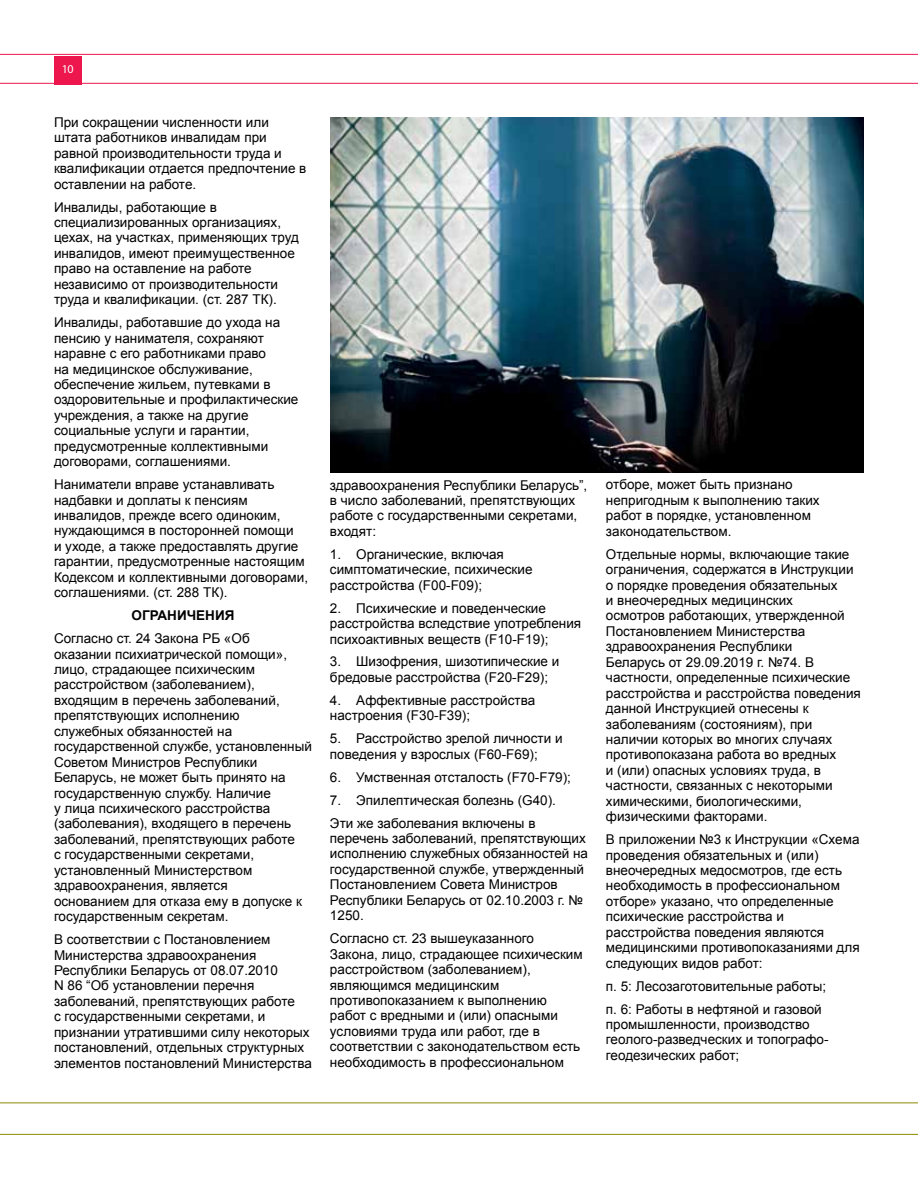
<style>
.page{position:relative;width:918px;height:1188px;background:#fff}
.page>*{position:absolute;margin:0;border:0;box-sizing:border-box;transform-origin:0 0}
.t1{font:13.5px/15.5px "Arial";color:#000}
.t2{font:700 13.5px "Arial";color:#000}
.t3{font:12px "Myriad Pro";color:#fff}
</style>
<div class="page">
<div style="left:54px;top:56px;width:27px;height:29px;background:#ed174e"></div>
<hr style="left:0;top:54px;width:918px;height:1px;background:#ed174e">
<hr style="left:0;top:83px;width:918px;height:1px;background:#ed174e">
<hr style="left:0;top:1134px;width:918px;height:1px;background:#8e8901">
<hr style="left:0;top:1102px;width:918px;height:1px;background:#8e8901">
<img style="left:330px;top:117px;width:534px;height:355px">
<p class="t3" style="left:62px;top:61px;width:13px">10</p>
<p class="t1" style="left:54px;top:115px;width:254px">При сокращении численности или штата работников инвалидам при равной производительности труда и квалификации отдается предпочтение в оставлении на работе.</p>
<p class="t1" style="left:54px;top:199px;width:246px">Инвалиды, работающие в специализированных организациях, цехах, на участках, применяющих труд инвалидов, имеют преимущественное право на оставление на работе независимо от производительности труда и квалификации. (ст. 287 ТК).</p>
<p class="t1" style="left:54px;top:315px;width:246px">Инвалиды, работавшие до ухода на пенсию у нанимателя, сохраняют наравне с его работниками право<br>на медицинское обслуживание, обеспечение жильем, путевками в оздоровительные и профилактические учреждения, а также на другие социальные услуги и гарантии, предусмотренные коллективными договорами, соглашениями.</p>
<p class="t1" style="left:54px;top:477px;width:256px">Наниматели вправе устанавливать надбавки и доплаты к пенсиям инвалидов, прежде всего одиноким, нуждающимся в посторонней помощи<br>и уходе, а также предоставлять другие гарантии, предусмотренные настоящим Кодексом и коллективными договорами, соглашениями. (ст. 288 ТК).</p>
<p class="t2" style="left:132px;top:606px;width:104px">ОГРАНИЧЕНИЯ</p>
<p class="t1" style="left:54px;top:631px;width:259px">Согласно ст. 24 Закона РБ «Об<br>оказании психиатрической помощи», лицо, страдающее психическим расстройством (заболеванием), входящим в перечень заболеваний, препятствующих исполнению служебных обязанностей на государственной службе, установленный<br>Советом Министров Республики<br>Беларусь, не может быть принято на государственную службу. Наличие<br>у лица психического расстройства (заболевания), входящего в перечень заболеваний, препятствующих работе<br>с государственными секретами, установленный Министерством здравоохранения, является<br>основанием для отказа ему в допуске к государственным секретам.</p>
<p class="t1" style="left:54px;top:932px;width:259px">В соответствии с Постановлением Министерства здравоохранения Республики Беларусь от 08.07.2010<br>N 86 “Об установлении перечня заболеваний, препятствующих работе<br>с государственными секретами, и признании утратившими силу некоторых постановлений, отдельных структурных элементов постановлений Министерства</p>
<p class="t1" style="left:330px;top:477px;width:259px">здравоохранения Республики Беларусь”, в число заболеваний, препятствующих работе с государственными секретами, входят:</p>
<p class="t1" style="left:330px;top:546px;width:204px">1. Органические, включая симптоматические, психические расстройства (F00-F09);</p>
<p class="t1" style="left:330px;top:600px;width:253px">2. Психические и поведенческие расстройства вследствие употребления психоактивных веществ (F10-F19);</p>
<p class="t1" style="left:330px;top:654px;width:231px">3. Шизофрения, шизотипические и бредовые расстройства (F20-F29);</p>
<p class="t1" style="left:330px;top:693px;width:207px">4. Аффективные расстройства настроения (F30-F39);</p>
<p class="t1" style="left:330px;top:731px;width:234px">5. Расстройство зрелой личности и поведения у взрослых (F60-F69);</p>
<p class="t1" style="left:330px;top:769px;width:243px">6. Умственная отсталость (F70-F79);</p>
<p class="t1" style="left:330px;top:789px;width:228px;line-height:23px">7. Эпилептическая болезнь (G40).<br>Эти же заболевания включены в</p>
<p class="t1" style="left:330px;top:831px;width:259px">перечень заболеваний, препятствующих исполнению служебных обязанностей на государственной службе, утвержденный Постановлением Совета Министров Республики Беларусь от 02.10.2003 г. № 1250.</p>
<p class="t1" style="left:330px;top:931px;width:254px">Согласно ст. 23 вышеуказанного Закона, лицо, страдающее психическим расстройством (заболеванием), являющимся медицинским противопоказанием к выполнению работ с вредными и (или) опасными условиями труда или работ, где в соответствии с законодательством есть необходимость в профессиональном</p>
<p class="t1" style="left:606px;top:477px;width:215px">отборе, может быть признано непригодным к выполнению таких работ в порядке, установленном законодательством.</p>
<p class="t1" style="left:606px;top:546px;width:256px">Отдельные нормы, включающие такие ограничения, содержатся в Инструкции о порядке проведения обязательных<br>и внеочередных медицинских<br>осмотров работающих, утвержденной Постановлением Министерства здравоохранения Республики<br>Беларусь от 29.09.2019 г. №74. В частности, определенные психические расстройства и расстройства поведения данной Инструкцией отнесены к заболеваниям (состояниям), при наличии которых во многих случаях противопоказана работа во вредных<br>и (или) опасных условиях труда, в частности, связанных с некоторыми химическими, биологическими, физическими факторами.</p>
<p class="t1" style="left:606px;top:832px;width:255px">В приложении №3 к Инструкции «Схема проведения обязательных и (или) внеочередных медосмотров, где есть необходимость в профессиональном отборе» указано, что определенные психические расстройства и расстройства поведения являются медицинскими противопоказаниями для следующих видов работ:</p>
<p class="t1" style="left:606px;top:975px;width:222px;line-height:23px">п. 5: Лесозаготовительные работы; п. 6: Работы в нефтяной и газовой</p>
<p class="t1" style="left:606px;top:1017px;width:224px">промышленности, производство геолого-разведческих и топографо&shy;геодезических работ;</p>
</div>
